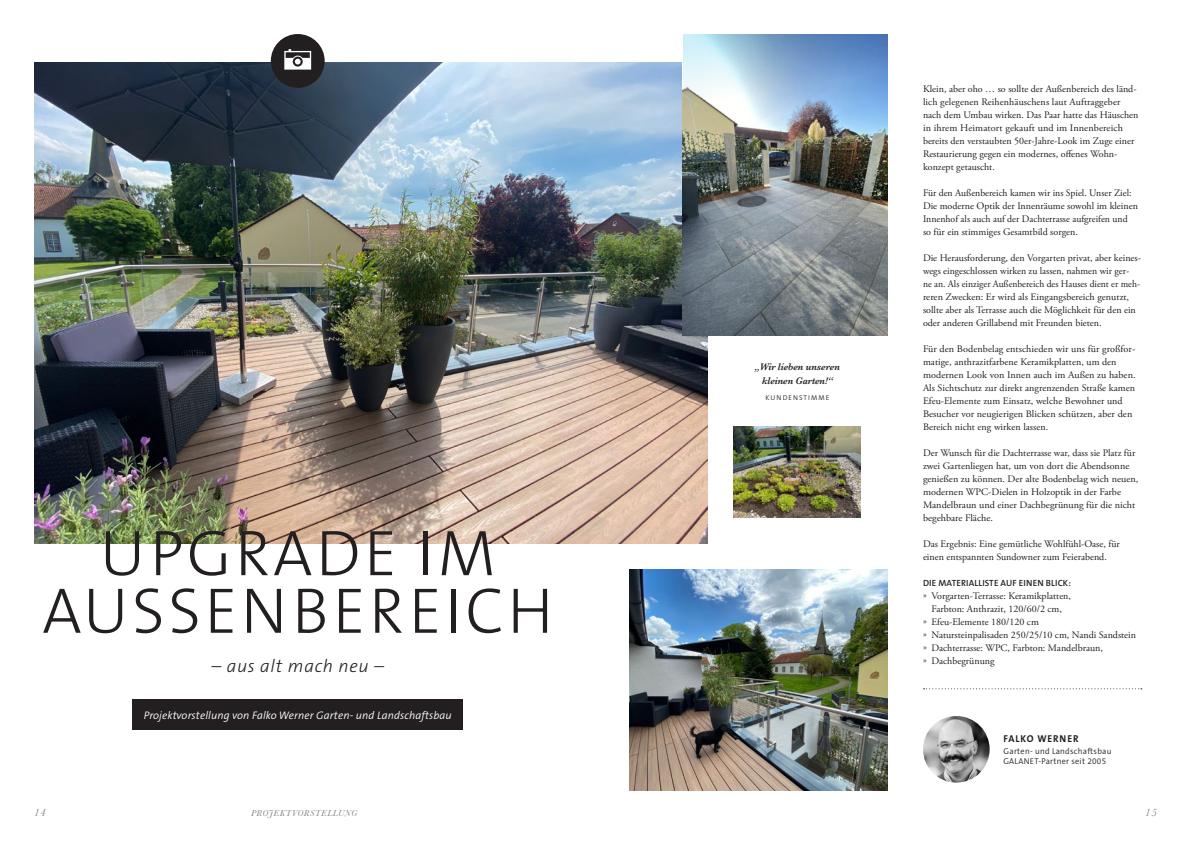
<style>
.page{position:relative;width:1191px;height:842px;background:#fff}
.page>*{position:absolute;margin:0;border:0;box-sizing:border-box;transform-origin:0 0}
._01_Headline{font:300 65px/57.6px "The Sans B W3";letter-spacing:.055em;color:#231f20;text-align:center}
._01_Headline-2{font:italic 300 18px "The Sans B W3";letter-spacing:.04em;color:#231f20}
._02_Introtext{font:italic 300 11px "The Sans B W4";letter-spacing:.01em;color:#fff}
.t1{font:italic 11px "Baskerville";color:#808285}
._03a_Fliesstext{font:10px/13px "Adobe Garamond Pro";color:#231f20}
.t2{font:italic 600 10px/14px "Baskerville";letter-spacing:-.01em;color:#231f20;text-align:center}
.t3{font:700 10px "The Sans B W7";letter-spacing:.095em;color:#231f20}
._03a_Fliesstext-2{font:600 9px "The Sans B W6";letter-spacing:.015em;color:#231f20}
.t4{font:italic 9px "Baskerville";letter-spacing:.06em;color:#808285}
.t5{font:300 8.5px "The Sans B W4";letter-spacing:.03em;color:#231f20}
.t6{font:300 7px "The Sans B W4";letter-spacing:.155em;color:#231f20}
</style>
<div class="page">
<img style="left:34px;top:62px;width:674px;height:481px">
<img style="left:682px;top:105px;width:205px;height:230px">
<img style="left:629px;top:569px;width:258px;height:222px">
<img style="left:734px;top:426px;width:127px;height:91px">
<svg style="left:923px;top:688px;width:218px;height:1px"></svg>
<div style="left:271px;top:34px;width:54px;height:54px;background:#231f20;border-radius:50%"></div>
<svg style="left:284px;top:49px;width:27px;height:21px"></svg>
<div style="left:132px;top:699px;width:331px;height:31px;background:#231f20"></div>
<svg style="left:682px;top:34px;width:205px;height:71px;background:#99badb"></svg>
<img style="left:923px;top:716px;width:66px;height:66px;border-radius:33px">
<p class="_01_Headline" style="left:42px;top:525px;width:512px">UPGRADE IM<br>AUSSENBEREICH</p>
<p class="_01_Headline-2" style="left:211px;top:655px;width:174px">– aus alt mach neu –</p>
<p class="_02_Introtext" style="left:144px;top:708px;width:309px">Projektvorstellung von Falko Werner Garten- und Landschaftsbau</p>
<p class="t2" style="left:755px;top:360px;width:87px">„Wir lieben unseren kleinen Garten!“</p>
<p class="t6" style="left:765px;top:393px;width:65px">KUNDENSTIMME</p>
<p class="_03a_Fliesstext" style="left:923px;top:82px;width:217px">Klein, aber oho … so sollte der Außenbereich des länd&shy;lich gelegenen Reihenhäuschens laut Auftraggeber nach dem Umbau wirken. Das Paar hatte das Häuschen in ihrem Heimatort gekauft und im Innenbereich bereits den verstaubten 50er-Jahre-Look im Zuge einer Restaurierung gegen ein modernes, offenes Wohn&shy;konzept getauscht.</p>
<p class="_03a_Fliesstext" style="left:923px;top:186px;width:216px">Für den Außenbereich kamen wir ins Spiel. Unser Ziel:<br>Die moderne Optik der Innenräume sowohl im kleinen Innenhof als auch auf der Dachterrasse aufgreifen und so für ein stimmiges Gesamtbild sorgen.</p>
<p class="_03a_Fliesstext" style="left:923px;top:251px;width:219px">Die Herausforderung, den Vorgarten privat, aber keines&shy;wegs eingeschlossen wirken zu lassen, nahmen wir ger-<br>ne an. Als einziger Außenbereich des Hauses dient er meh&shy;reren Zwecken: Er wird als Eingangsbereich genutzt, sollte aber als Terrasse auch die Möglichkeit für den ein oder anderen Grillabend mit Freunden bieten.</p>
<p class="_03a_Fliesstext" style="left:923px;top:342px;width:214px">Für den Bodenbelag entschieden wir uns für großfor&shy;matige, anthrazitfarbene Keramikplatten, um den modernen Look von Innen auch im Außen zu haben.<br>Als Sichtschutz zur direkt angrenzenden Straße kamen Efeu-Elemente zum Einsatz, welche Bewohner und Besucher vor neugierigen Blicken schützen, aber den Bereich nicht eng wirken lassen.</p>
<p class="_03a_Fliesstext" style="left:923px;top:446px;width:217px">Der Wunsch für die Dachterrasse war, dass sie Platz für zwei Gartenliegen hat, um von dort die Abendsonne genießen zu können. Der alte Bodenbelag wich neuen, modernen WPC-Dielen in Holzoptik in der Farbe Mandelbraun und einer Dachbegrünung für die nicht begehbare Fläche.</p>
<p class="_03a_Fliesstext" style="left:923px;top:537px;width:198px">Das Ergebnis: Eine gemütliche Wohlfühl-Oase, für einen entspannten Sundowner zum Feierabend.</p>
<p class="_03a_Fliesstext-2" style="left:923px;top:577px;width:149px">DIE MATERIALLISTE AUF EINEN BLICK:</p>
<p class="_03a_Fliesstext" style="left:923px;top:589px;width:149px;text-align:center">» Vorgarten-Terrasse: Keramikplatten,<br>Farbton: Anthrazit, 120/60/2 cm,</p>
<p class="_03a_Fliesstext" style="left:923px;top:615px;width:117px">» Efeu-Elemente 180/120 cm</p>
<p class="_03a_Fliesstext" style="left:923px;top:628px;width:214px">» Natursteinpalisaden 250/25/10 cm, Nandi Sandstein</p>
<p class="_03a_Fliesstext" style="left:923px;top:641px;width:181px">» Dachterrasse: WPC, Farbton: Mandelbraun,</p>
<p class="_03a_Fliesstext" style="left:923px;top:654px;width:73px">» Dachbegrünung</p>
<p class="t3" style="left:1003px;top:732px;width:77px">FALKO WERNER</p>
<p class="t5" style="left:1003px;top:746px;width:109px">Garten- und Landschaftsbau</p>
<p class="t5" style="left:1003px;top:756px;width:104px">GALANET-Partner seit 2005</p>
<p class="t1" style="left:34px;top:805px;width:13px">14</p>
<p class="t4" style="left:251px;top:807px;width:107px">PROJEKTVORSTELLUNG</p>
<p class="t1" style="left:1145px;top:805px;width:13px">15</p>
</div>
